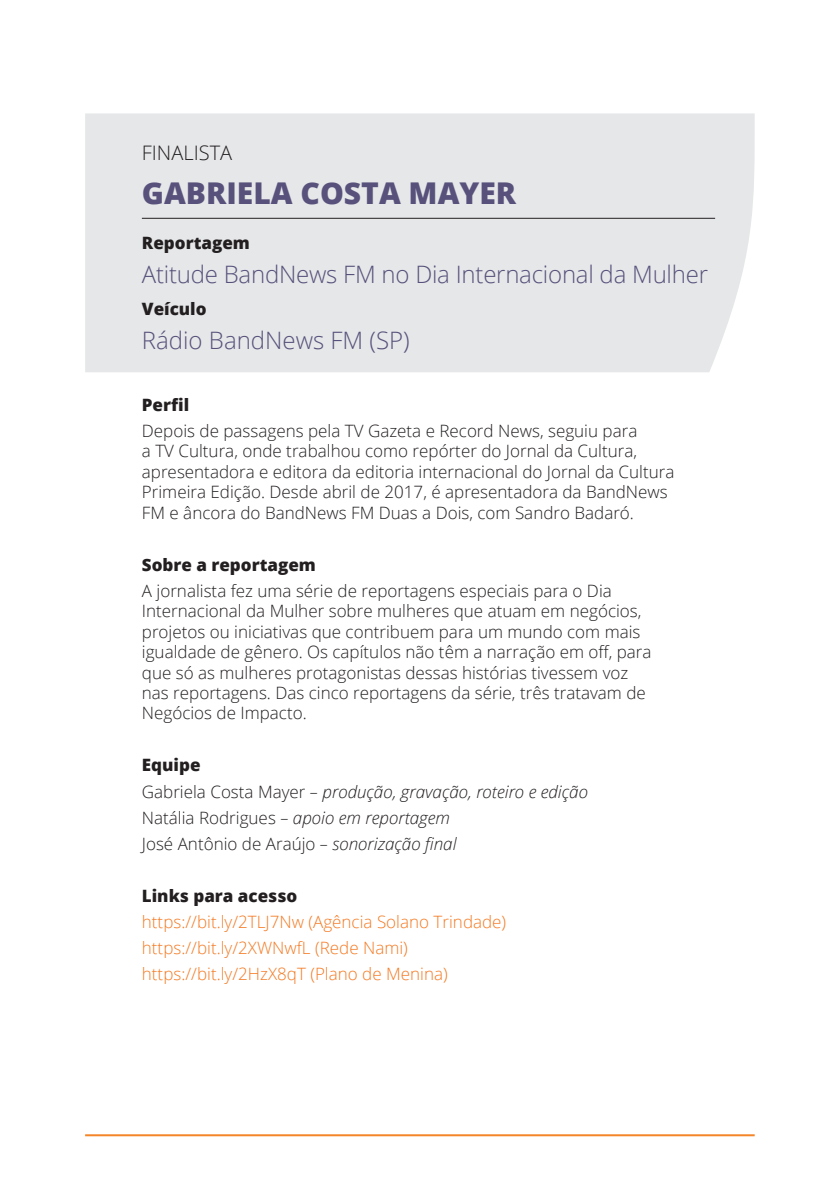
<style>
.page{position:relative;width:840px;height:1191px;background:#fff}
.page>*{position:absolute;margin:0;border:0;box-sizing:border-box;transform-origin:0 0}
.t1{font:800 30px "Open Sans";color:#57517b}
.t2{font:300 24px "Open Sans";letter-spacing:-.01em;color:#57517b}
.t3{font:300 20px "Open Sans";color:#231f20}
.t4{font:300 17px/20.4px "Open Sans";color:#231f20}
.t5{font:italic 300 17px/26px "Open Sans";color:#231f20}
.t6{font:300 17px/26px "Open Sans";color:#f47921}
.t7{font:800 17px "Open Sans";color:#231f20}
.s1{font-weight:800;font-style:normal}
.s2{font-style:normal}
</style>
<div class="page">
<hr style="left:85px;top:1134px;width:669px;height:2px;background:#f58529">
<div style="left:85px;top:113px;width:670px;height:259px;background:#e6e7e9"></div>
<hr style="left:142px;top:218px;width:572px;height:1px;background:#231f20">
<p class="t3" style="left:142px;top:139px;width:92px">FINALISTA</p>
<h1 class="t1" style="left:142px;top:170px;width:375px">GABRIELA COSTA MAYER</h1>
<p class="t7" style="left:142px;top:230px;width:109px">Reportagem</p>
<h2 class="t2" style="left:142px;top:258px;width:567px">Atitude BandNews FM no Dia Internacional da Mulher</h2>
<p class="t7" style="left:142px;top:296px;width:66px">Veículo</p>
<h2 class="t2" style="left:142px;top:324px;width:269px">Rádio BandNews FM (SP)</h2>
<p class="t7" style="left:142px;top:392px;width:49px">Perfil</p>
<p class="t4" style="left:142px;top:420px;width:533px">Depois de passagens pela TV Gazeta e Record News, seguiu para<br>a TV Cultura, onde trabalhou como repórter do Jornal da Cultura, apresentadora e editora da editoria internacional do Jornal da Cultura Primeira Edição. Desde abril de 2017, é apresentadora da BandNews FM e âncora do BandNews FM Duas a Dois, com Sandro Badaró.</p>
<p class="t7" style="left:142px;top:551px;width:175px">Sobre a reportagem</p>
<p class="t4" style="left:142px;top:580px;width:511px">A jornalista fez uma série de reportagens especiais para o Dia Internacional da Mulher sobre mulheres que atuam em negócios, projetos ou iniciativas que contribuem para um mundo com mais igualdade de gênero. Os capítulos não têm a narração em off, para que só as mulheres protagonistas dessas histórias tivessem voz nas reportagens. Das cinco reportagens da série, três tratavam de Negócios de Impacto.</p>
<p class="t5" style="left:142px;top:751px;width:447px"><span class="s1">Equipe<br></span><span class="s2">Gabriela Costa Mayer</span> – produção, gravação, roteiro e edição <span class="s2">Natália Rodrigues</span> – apoio em reportagem<br><span class="s2">José Antônio de Araújo</span> – sonorização final</p>
<p class="t7" style="left:142px;top:882px;width:157px">Links para acesso</p>
<p class="t6" style="left:142px;top:908px;width:365px">https://bit.ly/2TLJ7Nw (Agência Solano Trindade) https://bit.ly/2XWNwfL (Rede Nami) https://bit.ly/2HzX8qT (Plano de Menina)</p>
</div>
